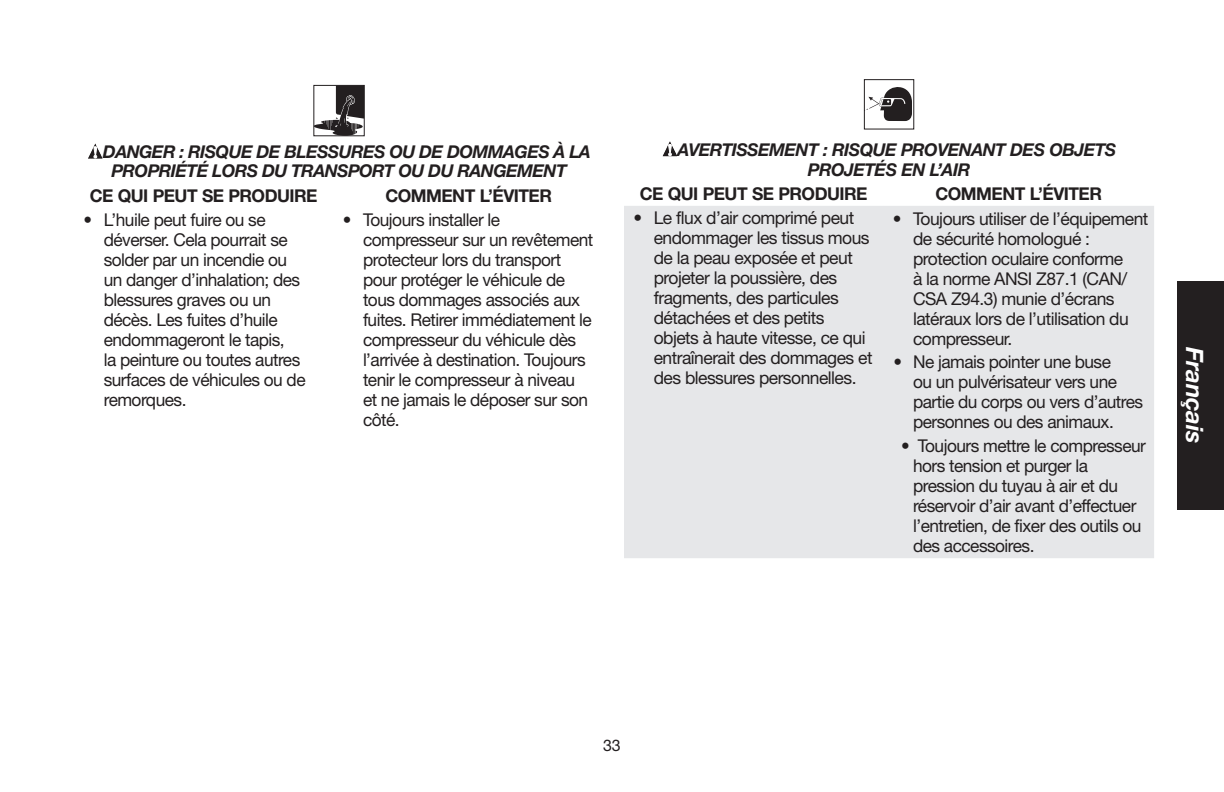
<style>
.page{position:relative;width:1224px;height:792px;background:#fff}
.page>*{position:absolute;margin:0;border:0;box-sizing:border-box;transform-origin:0 0}
.t1{font:italic 700 24px "Helvetica Neue LT Std";letter-spacing:-.015em;color:#fff}
.t2{font:17.6px/20px "Helvetica Neue LT Std";letter-spacing:-.03em;color:#231f20}
.t3{font:italic 700 17.6px/19.4px "Helvetica Neue LT Std";letter-spacing:-.03em;color:#231f20}
.t4{font:700 17.6px "Helvetica Neue LT Std";letter-spacing:-.03em;color:#231f20}
.t5{font:16px "Helvetica Neue LT Std";color:#231f20}
</style>
<div class="page">
<div style="left:1177px;top:281px;width:47px;height:228px;background:#231f20"></div>
<svg style="left:315px;top:87px;width:48px;height:47px"></svg>
<div style="left:313px;top:85px;width:52px;height:51px;border:1px solid #231f20"></div>
<svg style="left:88px;top:143px;width:15px;height:16px"></svg>
<div style="left:624px;top:206px;width:530px;height:352px;background:#e6e7e9"></div>
<svg style="left:866px;top:87px;width:46px;height:34px"></svg>
<div style="left:864px;top:79px;width:50px;height:51px;border:1px solid #231f20"></div>
<svg style="left:662px;top:141px;width:15px;height:16px"></svg>
<p class="t3" style="left:111px;top:142px;width:481px;text-indent:-8px">DANGER : RISQUE DE BLESSURES OU DE DOMMAGES À LA<br>PROPRIÉTÉ LORS DU TRANSPORT OU DU RANGEMENT</p>
<p class="t4" style="left:90px;top:185px;width:229px">CE QUI PEUT SE PRODUIRE</p>
<p class="t4" style="left:385px;top:185px;width:168px">COMMENT L’ÉVITER</p>
<p class="t2" style="left:104px;top:210px;width:203px;text-indent:-20px">• L’huile peut fuire ou se déverser. Cela pourrait se solder par un incendie ou un danger d’inhalation; des blessures graves ou un décès. Les fuites d’huile endommageront le tapis,<br>la peinture ou toutes autres surfaces de véhicules ou de remorques.</p>
<p class="t2" style="left:363px;top:210px;width:232px;text-indent:-20px">• Toujours installer le compresseur sur un revêtement protecteur lors du transport pour protéger le véhicule de tous dommages associés aux fuites. Retirer immédiatement le compresseur du véhicule dès l’arrivée à destination. Toujours tenir le compresseur à niveau et ne jamais le déposer sur son côté.</p>
<p class="t3" style="left:808px;top:139px;width:310px;line-height:20px;text-indent:-130px">AVERTISSEMENT : RISQUE PROVENANT DES OBJETS<br>PROJETÉS EN L’AIR</p>
<p class="t4" style="left:640px;top:183px;width:229px">CE QUI PEUT SE PRODUIRE</p>
<p class="t4" style="left:935px;top:183px;width:168px">COMMENT L’ÉVITER</p>
<p class="t2" style="left:654px;top:208px;width:220px;text-indent:-20px">• Le flux d’air comprimé peut endommager les tissus mous de la peau exposée et peut projeter la poussière, des fragments, des particules détachées et des petits objets à haute vitesse, ce qui entraînerait des dommages et des blessures personnelles.</p>
<p class="t2" style="left:913px;top:208px;width:237px;text-indent:-20px">• Toujours utiliser de l’équipement de sécurité homologué : protection oculaire conforme<br>à la norme ANSI Z87.1 (CAN/<br>CSA Z94.3) munie d’écrans latéraux lors de l’utilisation du compresseur.</p>
<p class="t2" style="left:913px;top:352px;width:232px;text-indent:-20px">• Ne jamais pointer une buse<br>ou un pulvérisateur vers une partie du corps ou vers d’autres personnes ou des animaux.</p>
<p class="t2" style="left:913px;top:436px;width:234px;text-indent:-12px">• Toujours mettre le compresseur hors tension et purger la pression du tuyau à air et du réservoir d’air avant d’effectuer l’entretien, de fixer des outils ou des accessoires.</p>
<h1 class="t1" style="left:1210px;top:347px;width:98px;rotate:90deg">Français</h1>
<p class="t5" style="left:603px;top:736px;width:19px">33</p>
</div>
